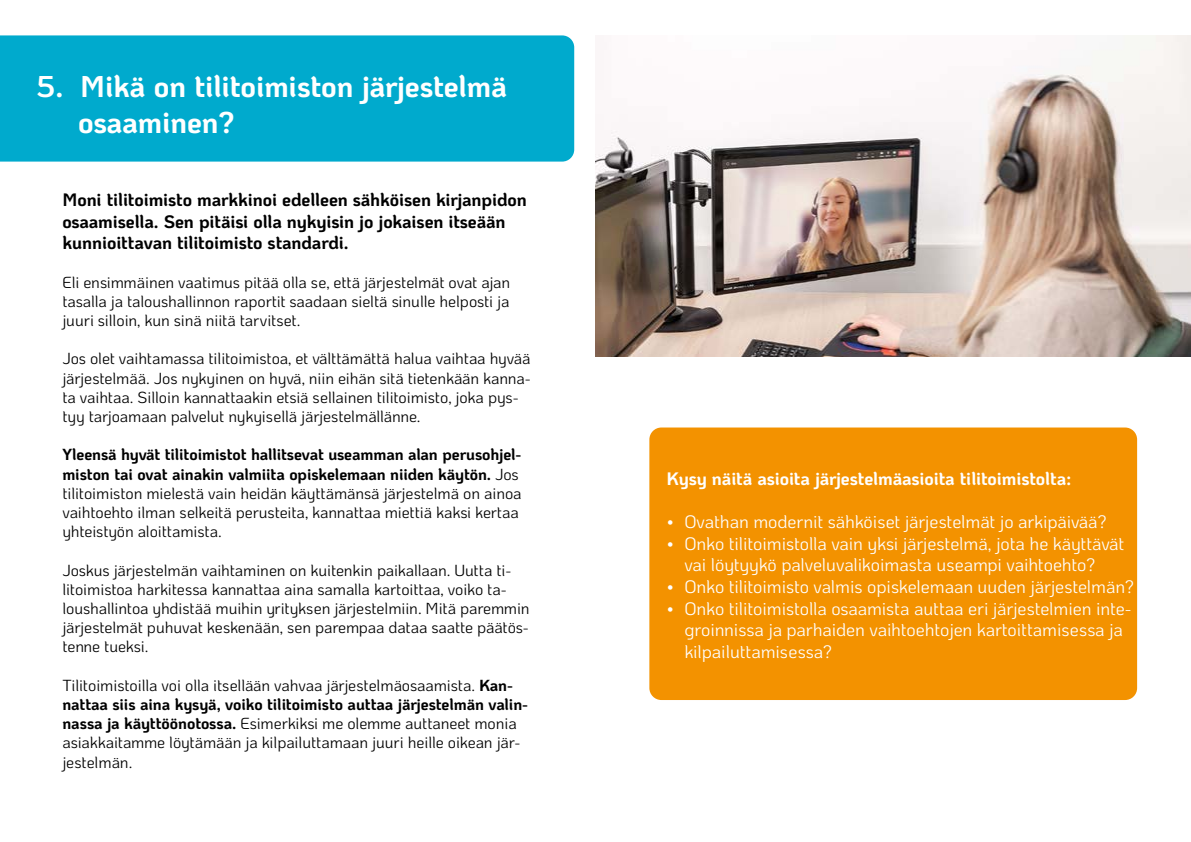
<style>
.page{position:relative;width:1191px;height:842px;background:#fff}
.page>*{position:absolute;margin:0;border:0;box-sizing:border-box;transform-origin:0 0}
.t1{font:700 30px/36px "Ko Ho";letter-spacing:-.005em;color:#fff}
.t2{font:18px/21.6px "Ko Ho";letter-spacing:-.005em;color:#fff}
.t3{font:700 18px/21.6px "Ko Ho";letter-spacing:-.005em;color:#000}
.t4{font:700 18px "Ko Ho";letter-spacing:-.005em;color:#fff}
.t5{font:16px/19.2px "Ko Ho";letter-spacing:-.005em;color:#000}
.s1{font-weight:700}
</style>
<div class="page">
<div style="left:649px;top:427px;width:488px;height:273px;background:#f39200;border-radius:12px"></div>
<div style="left:0;top:35px;width:574px;height:127px;background:#00aacd"></div>
<img style="left:595px;top:35px;width:596px;height:322px">
<h1 class="t1" style="left:78px;top:69px;width:430px;text-indent:-42px">5. Mikä on tilitoimiston järjestelmä osaaminen?</h1>
<p class="t3" style="left:62px;top:189px;width:466px">Moni tilitoimisto markkinoi edelleen sähköisen kirjanpidon osaamisella. Sen pitäisi olla nykyisin jo jokaisen itseään kunnioittavan tilitoimisto standardi.</p>
<p class="t5" style="left:62px;top:273px;width:449px;text-align:justify">Eli ensimmäinen vaatimus pitää olla se, että järjestelmät ovat ajan tasalla ja taloushallinnon raportit saadaan sieltä sinulle helposti ja juuri silloin, kun sinä niitä tarvitset.</p>
<p class="t5" style="left:62px;top:349px;width:470px">Jos olet vaihtamassa tilitoimistoa, et välttämättä halua vaihtaa hyvää järjestelmää. Jos nykyinen on hyvä, niin eihän sitä tietenkään kanna&shy;ta vaihtaa. Silloin kannattaakin etsiä sellainen tilitoimisto, joka pys&shy;tyy tarjoamaan palvelut nykyisellä järjestelmällänne.</p>
<p class="t5" style="left:62px;top:445px;width:461px"><span class="s1">Yleensä hyvät tilitoimistot hallitsevat useamman alan perusohjel&shy;miston tai ovat ainakin valmiita opiskelemaan niiden käytön.</span> Jos tilitoimiston mielestä vain heidän käyttämänsä järjestelmä on ainoa vaihtoehto ilman selkeitä perusteita, kannattaa miettiä kaksi kertaa yhteistyön aloittamista.</p>
<p class="t5" style="left:62px;top:561px;width:469px">Joskus järjestelmän vaihtaminen on kuitenkin paikallaan. Uutta ti&shy;litoimistoa harkitessa kannattaa aina samalla kartoittaa, voiko ta&shy;loushallintoa yhdistää muihin yrityksen järjestelmiin. Mitä paremmin järjestelmät puhuvat keskenään, sen parempaa dataa saatte päätös&shy;tenne tueksi.</p>
<p class="t5" style="left:62px;top:676px;width:467px">Tilitoimistoilla voi olla itsellään vahvaa järjestelmäosaamista. <span class="s1">Kan&shy;nattaa siis aina kysyä, voiko tilitoimisto auttaa järjestelmän valin&shy;nassa ja käyttöönotossa.</span> Esimerkiksi me olemme auttaneet monia asiakkaitamme löytämään ja kilpailuttamaan juuri heille oikean jär&shy;jestelmän.</p>
<p class="t4" style="left:666px;top:464px;width:406px">Kysy näitä asioita järjestelmäasioita tilitoimistolta:</p>
<p class="t2" style="left:666px;top:511px;width:441px">• Ovathan modernit sähköiset järjestelmät jo arkipäivää?</p>
<p class="t2" style="left:684px;top:533px;width:441px;text-indent:-18px">• Onko tilitoimistolla vain yksi järjestelmä, jota he käyttävät vai löytyykö palveluvalikoimasta useampi vaihtoehto?</p>
<p class="t2" style="left:666px;top:576px;width:469px">• Onko tilitoimisto valmis opiskelemaan uuden järjestelmän?</p>
<p class="t2" style="left:684px;top:598px;width:448px;text-indent:-18px">• Onko tilitoimistolla osaamista auttaa eri järjestelmien inte&shy;groinnissa ja parhaiden vaihtoehtojen kartoittamisessa ja kilpailuttamisessa?</p>
</div>
